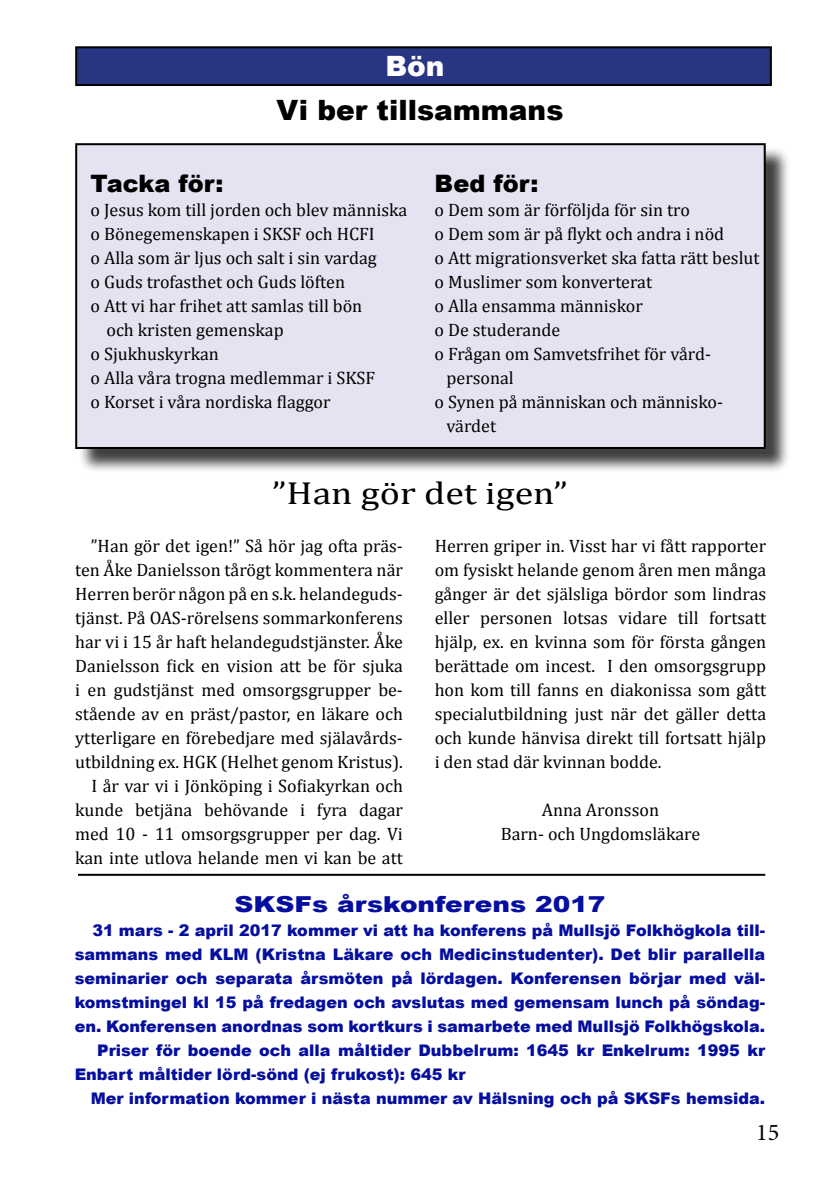
<style>
.page{position:relative;width:840px;height:1191px;background:#fff}
.page>*{position:absolute;margin:0;border:0;box-sizing:border-box;transform-origin:0 0}
.t1{font:32px "Cambria";color:#000;scale:1.19 1}
.t2{font:900 28px "Arial";color:#000}
.t3{font:900 28px "Arial";color:#fff}
.t4{font:900 24px "Arial";color:#000}
.t5{font:24px "Minion Pro";color:#000}
.t6{font:900 22px "Arial";color:#060e9f;scale:1.2 1}
.t7{font:18px/24px "Cambria";color:#000;text-align:right}
.t8{font:900 16px "Arial";color:#060e9f}
</style>
<div class="page">
<div style="left:76px;top:47px;width:694px;height:38px;background:#283583"></div>
<div style="left:75px;top:46px;width:696px;height:40px;border:2px solid #000"></div>
<div style="left:78px;top:146px;width:711px;height:328px;background:#000;opacity:.75"></div>
<div style="left:76px;top:144px;width:688px;height:304px;background:#e4e3f1"></div>
<div style="left:75px;top:143px;width:690px;height:306px;border:2px solid #000"></div>
<h2 class="t3" style="left:385px;top:46px;width:61px">Bön</h2>
<h2 class="t2" style="left:276px;top:90px;width:288px">Vi ber tillsammans</h2>
<h3 class="t4" style="left:90px;top:166px;width:134px">Tacka för:</h3>
<p class="t7" style="left:90px;top:198px;width:318px">o Jesus kom till jorden och blev människa</p>
<p class="t7" style="left:90px;top:222px;width:285px">o Bönegemenskapen i SKSF och HCFI</p>
<p class="t7" style="left:90px;top:246px;width:287px">o Alla som är ljus och salt i sin vardag</p>
<p class="t7" style="left:90px;top:270px;width:256px">o Guds trofasthet och Guds löften</p>
<p class="t7" style="left:90px;top:294px;width:273px">o Att vi har frihet att samlas till bön</p>
<p class="t7" style="left:106px;top:318px;width:179px">och kristen gemenskap</p>
<p class="t7" style="left:90px;top:342px;width:130px">o Sjukhuskyrkan</p>
<p class="t7" style="left:90px;top:366px;width:286px">o Alla våra trogna medlemmar i SKSF</p>
<p class="t7" style="left:90px;top:390px;width:241px">o Korset i våra nordiska flaggor</p>
<h3 class="t4" style="left:434px;top:166px;width:105px">Bed för:</h3>
<p class="t7" style="left:434px;top:198px;width:257px">o Dem som är förföljda för sin tro</p>
<p class="t7" style="left:434px;top:222px;width:291px">o Dem som är på flykt och andra i nöd</p>
<p class="t7" style="left:434px;top:246px;width:326px">o Att migrationsverket ska fatta rätt beslut</p>
<p class="t7" style="left:434px;top:270px;width:219px">o Muslimer som konverterat</p>
<p class="t7" style="left:434px;top:294px;width:210px">o Alla ensamma människor</p>
<p class="t7" style="left:434px;top:318px;width:127px">o De studerande</p>
<p class="t7" style="left:434px;top:342px;width:278px">o Frågan om Samvetsfrihet för vård-</p>
<p class="t7" style="left:446px;top:366px;width:69px">personal</p>
<p class="t7" style="left:434px;top:390px;width:290px">o Synen på människan och människo-</p>
<p class="t7" style="left:446px;top:414px;width:51px">värdet</p>
<h1 class="t1" style="left:272px;top:474px;width:250px">”Han gör det igen”</h1>
<p class="t7" style="left:75px;top:534px;width:329px">”Han gör det igen!” Så hör jag ofta präs&shy;ten Åke Danielsson tårögt kommentera när Herren berör någon på en s.k. helandeguds&shy;tjänst. På OAS-rörelsens sommarkonferens har vi i 15 år haft helandegudstjänster. Åke Danielsson fick en vision att be för sjuka i en gudstjänst med omsorgsgrupper be&shy;stående av en präst/pastor, en läkare och ytterligare en förebedjare med själavårds&shy;utbildning ex. HGK (Helhet genom Kristus).<br>I år var vi i Jönköping i Sofiakyrkan och kunde betjäna behövande i fyra dagar med 10 - 11 omsorgsgrupper per dag. Vi kan inte utlova helande men vi kan be att</p>
<p class="t7" style="left:434px;top:534px;width:333px;text-align:justify">Herren griper in. Visst har vi fått rapporter om fysiskt helande genom åren men många gånger är det själsliga bördor som lindras eller personen lotsas vidare till fortsatt hjälp, ex. en kvinna som för första gången berättade om incest. I den omsorgsgrupp hon kom till fanns en diakonissa som gått specialutbildning just när det gäller detta och kunde hänvisa direkt till fortsatt hjälp i den stad där kvinnan bodde.</p>
<p class="t7" style="left:500px;top:798px;width:201px;text-align:center">Anna Aronsson<br>Barn- och Ungdomsläkare</p>
<p class="t6" style="left:234px;top:888px;width:311px">SKSFs årskonferens 2017</p>
<p class="t8" style="left:92px;top:919px;width:674px">31 mars - 2 april 2017 kommer vi att ha konferens på Mullsjö Folkhögkola till-</p>
<p class="t8" style="left:75px;top:943px;width:691px">sammans med KLM (Kristna Läkare och Medicinstudenter). Det blir parallella</p>
<p class="t8" style="left:75px;top:967px;width:691px">seminarier och separata årsmöten på lördagen. Konferensen börjar med väl-</p>
<p class="t8" style="left:75px;top:991px;width:691px">komstmingel kl 15 på fredagen och avslutas med gemensam lunch på söndag-</p>
<p class="t8" style="left:75px;top:1015px;width:691px">en. Konferensen anordnas som kortkurs i samarbete med Mullsjö Folkhögskola.</p>
<p class="t8" style="left:97px;top:1039px;width:669px">Priser för boende och alla måltider Dubbelrum: 1645 kr Enkelrum: 1995 kr</p>
<p class="t8" style="left:75px;top:1063px;width:392px">Enbart måltider lörd-sönd (ej frukost): 645 kr</p>
<p class="t8" style="left:91px;top:1087px;width:675px">Mer information kommer i nästa nummer av Hälsning och på SKSFs hemsida.</p>
<h3 class="t5" style="left:755px;top:1116px;width:25px">15</h3>
</div>
